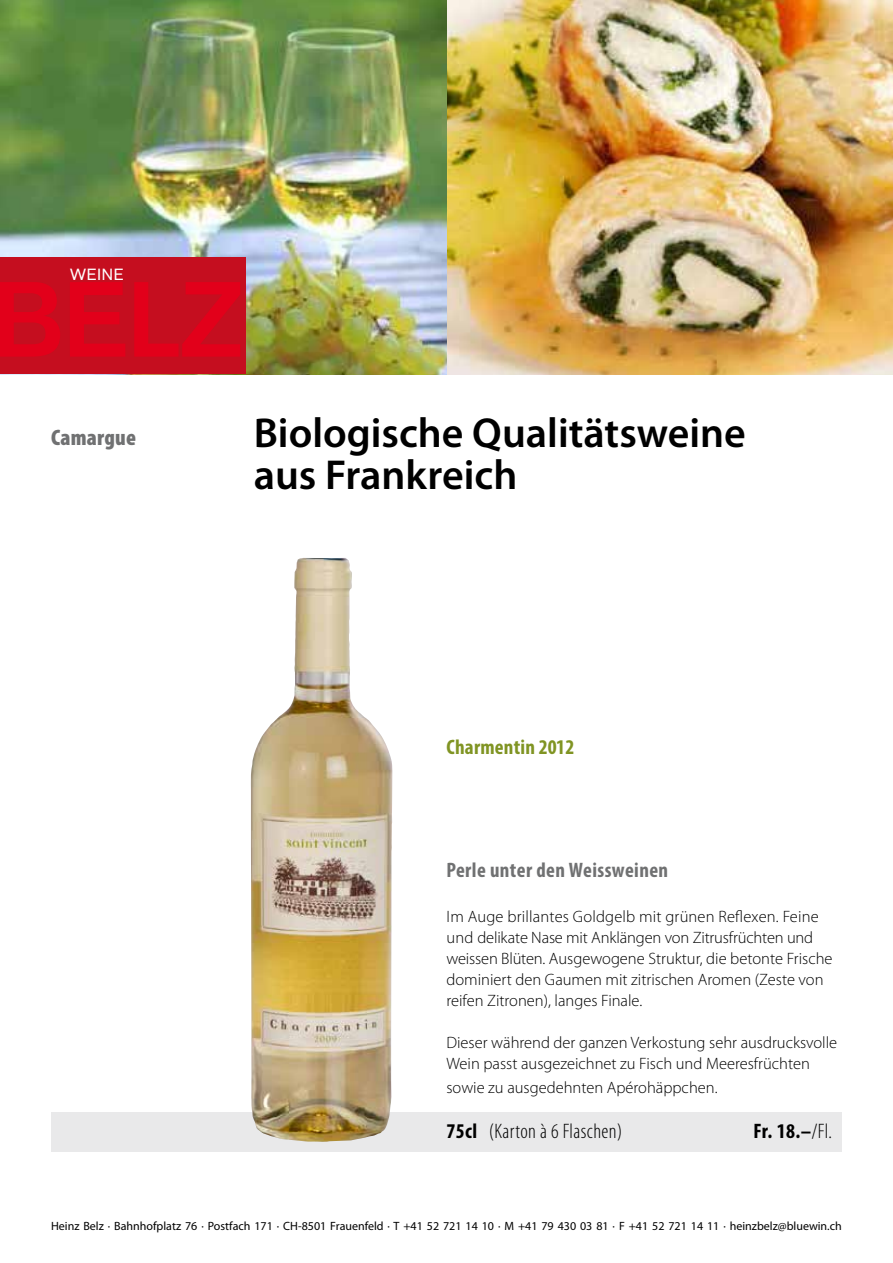
<style>
.page{position:relative;width:893px;height:1263px;background:#fff}
.page>*{position:absolute;margin:0;border:0;box-sizing:border-box;transform-origin:0 0}
.t1{font:700 104.55px "Akzidenz Grotesk";color:#e2001a}
.t2{font:600 42px/42px "Myriad Pro";color:#000}
.t3{font:900 condensed 22.5px "Myriad Pro";letter-spacing:.01em;color:#707172}
.t4{font:700 condensed 21px "Myriad Pro";letter-spacing:.02em;color:#707172}
.t5{font:300 condensed 21px "Myriad Pro";letter-spacing:.02em;color:#000}
.t6{font:700 condensed 21px "Myriad Pro";letter-spacing:.01em;color:#809423}
.t7{font:700 condensed 21px "Myriad Pro";color:#000}
.t8{font:300 16.5px/21px "Myriad Pro";color:#000}
.t9{font:15.9px "Akzidenz Grotesk";letter-spacing:.04em;color:#fff}
.t10{font:12px "Myriad Pro";color:#000}
.s1{font-weight:700}
.s2{font-weight:300}
</style>
<div class="page">
<img style="left:446px;top:0;width:447px;height:374px">
<img style="left:0;top:0;width:446px;height:374px">
<div style="left:51px;top:1112px;width:791px;height:40px;background:#e9e9ea"></div>
<div style="left:0;top:257px;width:246px;height:117px;background:#c50e1f"></div>
<img style="left:250px;top:558px;width:142px;height:584px">
<p class="t9" style="left:70px;top:265px;width:55px">WEINE</p>
<h1 class="t1" style="left:-7px;top:258px;width:251px">BELZ</h1>
<h3 class="t3" style="left:51px;top:423px;width:87px">Camargue</h3>
<h2 class="t2" style="left:254px;top:410px;width:494px">Biologische Qualitätsweine aus Frankreich</h2>
<p class="t6" style="left:446px;top:734px;width:129px">Charmentin 2012</p>
<p class="t4" style="left:446px;top:857px;width:223px">Perle unter den Weissweinen</p>
<p class="t8" style="left:446px;top:906px;width:388px">Im Auge brillantes Goldgelb mit grünen Reflexen. Feine und delikate Nase mit Anklängen von Zitrusfrüchten und weissen Blüten. Ausgewogene Struktur, die betonte Frische dominiert den Gaumen mit zitrischen Aromen (Zeste von reifen Zitronen), langes Finale.</p>
<p class="t8" style="left:446px;top:1032px;width:392px">Dieser während der ganzen Verkostung sehr ausdrucksvolle<br>Wein passt ausgezeichnet zu Fisch und Meeresfrüchten</p>
<p class="t8" style="left:446px;top:1077px;width:273px">sowie zu ausgedehnten Apérohäppchen.</p>
<p class="t5" style="left:446px;top:1119px;width:177px"><span class="s1">75cl</span> (Karton à 6 Flaschen)</p>
<p class="t7" style="left:753px;top:1118px;width:80px">Fr. 18.–<span class="s2">/Fl.</span></p>
<p class="t10" style="left:51px;top:1219px;width:792px">Heinz Belz · Bahnhofplatz 76 · Postfach 171 · CH-8501 Frauenfeld · T +41 52 721 14 10 · M +41 79 430 03 81 · F +41 52 721 14 11 · heinzbelz@bluewin.ch</p>
</div>
